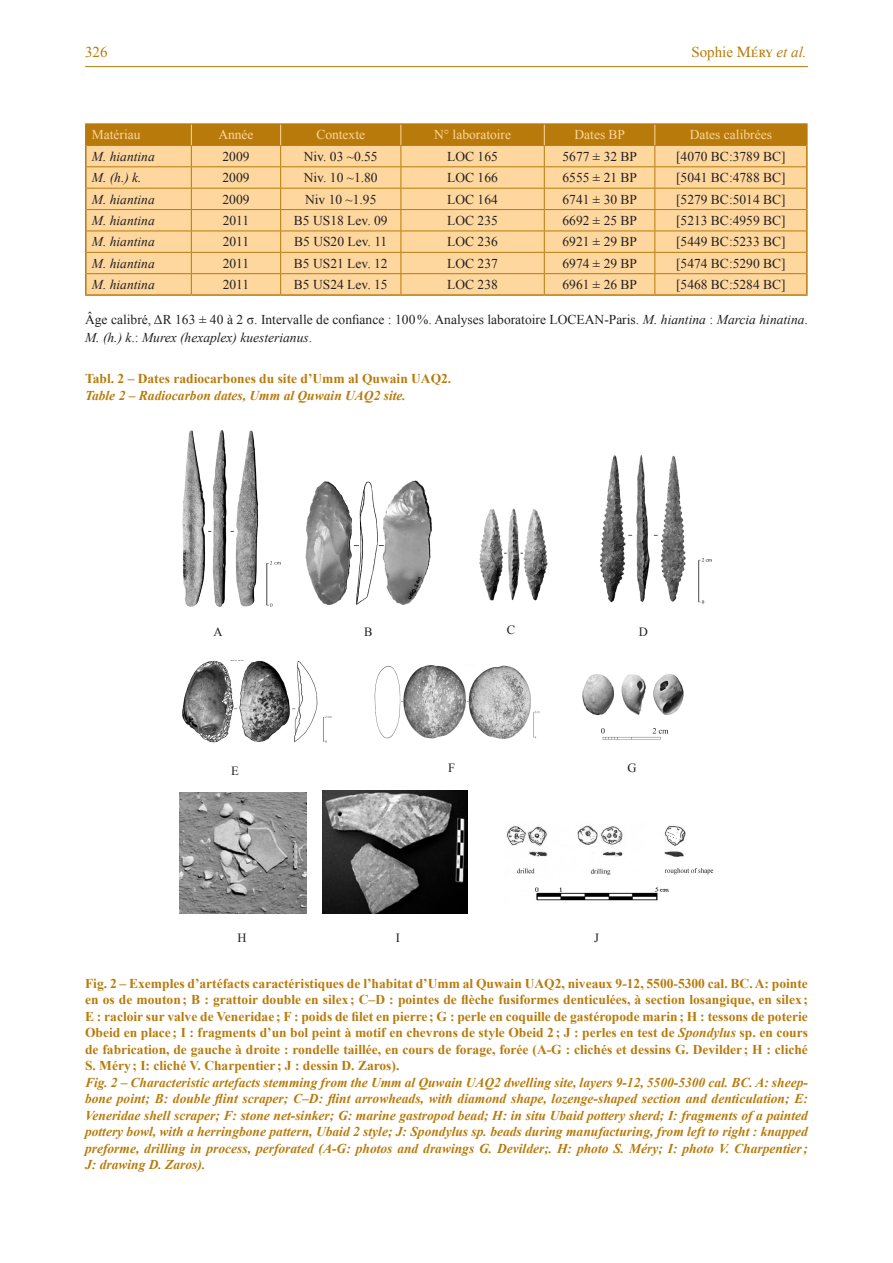
<style>
.page{position:relative;width:893px;height:1263px;background:#fff}
.page>*{position:absolute;margin:0;border:0;box-sizing:border-box;transform-origin:0 0}
.t1{font:15px "Times New Roman";color:#b87b0b}
.Figures{font:700 13.5px/16.5px "Times New Roman";color:#b87b0b;text-align:justify}
.Figures-2{font:italic 700 13.5px/16.5px "Times New Roman";color:#b87b0b;text-align:justify}
.Tableau{font:13.5px "Times New Roman";color:#231f20}
.Normal_sans_retriat{font:13.5px/18px "Times New Roman";color:#231f20}
.Tableau-2{font:italic 13.5px "Times New Roman";color:#231f20}
.Tableau-3{font:13.5px "Times New Roman";color:#fed79e}
.t2{font:12.6px "Times New Roman";color:#231f20}
.s1{font-family:"Times Ten Roman SC"}
.s2{font-style:italic}
</style>
<div class="page">
<hr style="left:85px;top:66px;width:723px;height:1px;background:#b87b0b">
<img style="left:479px;top:508px;width:69px;height:92px">
<img style="left:323px;top:791px;width:145px;height:122px">
<img style="left:305px;top:480px;width:127px;height:126px">
<img style="left:374px;top:665px;width:166px;height:74px">
<img style="left:582px;top:674px;width:102px;height:66px">
<img style="left:506px;top:825px;width:208px;height:76px">
<img style="left:179px;top:792px;width:128px;height:121px">
<img style="left:182px;top:430px;width:99px;height:177px">
<img style="left:182px;top:660px;width:150px;height:83px">
<img style="left:600px;top:455px;width:112px;height:149px">
<hr style="left:85px;top:123px;width:106px;height:2px;background:#b87b0b">
<hr style="left:85px;top:125px;width:2px;height:20px;background:#b87b0b">
<hr style="left:191px;top:123px;width:90px;height:2px;background:#b87b0b">
<hr style="left:281px;top:123px;width:120px;height:2px;background:#b87b0b">
<hr style="left:401px;top:123px;width:143px;height:2px;background:#b87b0b">
<hr style="left:544px;top:123px;width:111px;height:2px;background:#b87b0b">
<hr style="left:655px;top:123px;width:153px;height:2px;background:#b87b0b">
<hr style="left:806px;top:125px;width:2px;height:20px;background:#b87b0b">
<hr style="left:85px;top:145px;width:2px;height:22px;background:#b87b0b">
<hr style="left:806px;top:145px;width:2px;height:22px;background:#b87b0b">
<hr style="left:85px;top:167px;width:2px;height:21px;background:#b87b0b">
<hr style="left:806px;top:167px;width:2px;height:21px;background:#b87b0b">
<hr style="left:85px;top:188px;width:2px;height:22px;background:#b87b0b">
<hr style="left:806px;top:188px;width:2px;height:22px;background:#b87b0b">
<hr style="left:85px;top:210px;width:2px;height:21px;background:#b87b0b">
<hr style="left:806px;top:210px;width:2px;height:21px;background:#b87b0b">
<hr style="left:85px;top:231px;width:2px;height:21px;background:#b87b0b">
<hr style="left:806px;top:231px;width:2px;height:21px;background:#b87b0b">
<hr style="left:85px;top:252px;width:2px;height:22px;background:#b87b0b">
<hr style="left:806px;top:252px;width:2px;height:22px;background:#b87b0b">
<hr style="left:85px;top:274px;width:2px;height:20px;background:#b87b0b">
<hr style="left:806px;top:274px;width:2px;height:20px;background:#b87b0b">
<hr style="left:85px;top:294px;width:106px;height:2px;background:#b87b0b">
<hr style="left:191px;top:294px;width:90px;height:2px;background:#b87b0b">
<hr style="left:281px;top:294px;width:120px;height:2px;background:#b87b0b">
<hr style="left:401px;top:294px;width:143px;height:2px;background:#b87b0b">
<hr style="left:544px;top:294px;width:111px;height:2px;background:#b87b0b">
<hr style="left:655px;top:294px;width:153px;height:2px;background:#b87b0b">
<svg style="left:86px;top:124px;width:721px;height:170px;background:#f1c784"></svg>
<p class="t1" style="left:85px;top:42px;width:24px">326</p>
<p class="t1" style="left:691px;top:42px;width:117px">Sophie <span class="s1">Méry</span> <span class="s2">et al.</span></p>
<p class="Tableau-3" style="left:92px;top:126px;width:50px">Matériau</p>
<p class="Tableau-3" style="left:218px;top:126px;width:37px">Année</p>
<p class="Tableau-3" style="left:316px;top:126px;width:50px">Contexte</p>
<p class="Tableau-3" style="left:434px;top:126px;width:79px">N° laboratoire</p>
<p class="Tableau-3" style="left:574px;top:126px;width:52px">Dates BP</p>
<p class="Tableau-3" style="left:690px;top:126px;width:84px">Dates calibrées</p>
<p class="Tableau-2" style="left:92px;top:147px;width:65px">M. hiantina</p>
<p class="Tableau" style="left:222px;top:147px;width:28px">2009</p>
<p class="Tableau" style="left:304px;top:147px;width:75px">Niv. 03 ~0.55</p>
<p class="Tableau" style="left:447px;top:147px;width:52px">LOC 165</p>
<p class="Tableau" style="left:563px;top:147px;width:76px">5677 ± 32 BP</p>
<p class="Tableau" style="left:676px;top:147px;width:111px">[4070 BC:3789 BC]</p>
<p class="Tableau-2" style="left:92px;top:168px;width:51px">M. (h.) k.</p>
<p class="Tableau" style="left:222px;top:169px;width:28px">2009</p>
<p class="Tableau" style="left:304px;top:169px;width:75px">Niv. 10 ~1.80</p>
<p class="Tableau" style="left:447px;top:169px;width:52px">LOC 166</p>
<p class="Tableau" style="left:563px;top:169px;width:76px">6555 ± 21 BP</p>
<p class="Tableau" style="left:676px;top:169px;width:111px">[5041 BC:4788 BC]</p>
<p class="Tableau-2" style="left:92px;top:190px;width:65px">M. hiantina</p>
<p class="Tableau" style="left:222px;top:190px;width:28px">2009</p>
<p class="Tableau" style="left:305px;top:190px;width:73px">Niv 10 ~1.95</p>
<p class="Tableau" style="left:447px;top:190px;width:52px">LOC 164</p>
<p class="Tableau" style="left:563px;top:190px;width:76px">6741 ± 30 BP</p>
<p class="Tableau" style="left:676px;top:190px;width:111px">[5279 BC:5014 BC]</p>
<p class="Tableau-2" style="left:92px;top:211px;width:65px">M. hiantina</p>
<p class="Tableau" style="left:223px;top:211px;width:28px">2011</p>
<p class="Tableau" style="left:294px;top:211px;width:95px">B5 US18 Lev. 09</p>
<p class="Tableau" style="left:447px;top:211px;width:52px">LOC 235</p>
<p class="Tableau" style="left:563px;top:211px;width:76px">6692 ± 25 BP</p>
<p class="Tableau" style="left:676px;top:211px;width:111px">[5213 BC:4959 BC]</p>
<p class="Tableau-2" style="left:92px;top:232px;width:65px">M. hiantina</p>
<p class="Tableau" style="left:223px;top:233px;width:28px">2011</p>
<p class="Tableau" style="left:294px;top:233px;width:95px">B5 US20 Lev. 11</p>
<p class="Tableau" style="left:447px;top:233px;width:52px">LOC 236</p>
<p class="Tableau" style="left:563px;top:233px;width:76px">6921 ± 29 BP</p>
<p class="Tableau" style="left:676px;top:233px;width:111px">[5449 BC:5233 BC]</p>
<p class="Tableau-2" style="left:92px;top:254px;width:65px">M. hiantina</p>
<p class="Tableau" style="left:223px;top:254px;width:28px">2011</p>
<p class="Tableau" style="left:294px;top:254px;width:95px">B5 US21 Lev. 12</p>
<p class="Tableau" style="left:447px;top:254px;width:52px">LOC 237</p>
<p class="Tableau" style="left:563px;top:254px;width:76px">6974 ± 29 BP</p>
<p class="Tableau" style="left:676px;top:254px;width:111px">[5474 BC:5290 BC]</p>
<p class="Tableau-2" style="left:92px;top:275px;width:65px">M. hiantina</p>
<p class="Tableau" style="left:223px;top:275px;width:28px">2011</p>
<p class="Tableau" style="left:294px;top:275px;width:95px">B5 US24 Lev. 15</p>
<p class="Tableau" style="left:447px;top:275px;width:52px">LOC 238</p>
<p class="Tableau" style="left:563px;top:275px;width:76px">6961 ± 26 BP</p>
<p class="Tableau" style="left:676px;top:275px;width:111px">[5468 BC:5284 BC]</p>
<p class="Normal_sans_retriat" style="left:85px;top:310px;width:724px">Âge calibré, ΔR 163 ± 40 à 2 σ. Intervalle de confiance : 100%. Analyses laboratoire LOCEAN-Paris. <span class="s2">M. hiantina</span> : <span class="s2">Marcia hinatina</span>.<br><span class="s2">M. (h.) k</span>.: <span class="s2">Murex (hexaplex) kuesterianus</span>.</p>
<p class="Figures" style="left:85px;top:370px;width:368px">Tabl. 2 – Dates radiocarbones du site d’Umm al Quwain UAQ2.</p>
<p class="Figures-2" style="left:85px;top:387px;width:322px">Table 2 – Radiocarbon dates, Umm al Quwain UAQ2 site.</p>
<p class="t2" style="left:213px;top:624px;width:11px">A</p>
<p class="t2" style="left:364px;top:623px;width:10px">B</p>
<p class="t2" style="left:507px;top:621px;width:10px">C</p>
<p class="t2" style="left:639px;top:624px;width:11px">D</p>
<p class="t2" style="left:231px;top:762px;width:9px">E</p>
<p class="t2" style="left:448px;top:759px;width:8px">F</p>
<p class="t2" style="left:627px;top:759px;width:11px">G</p>
<p class="t2" style="left:396px;top:929px;width:6px">I</p>
<p class="t2" style="left:594px;top:929px;width:6px">J</p>
<p class="Figures" style="left:85px;top:975px;width:724px">Fig. 2 – Exemples d’artéfacts caractéristiques de l’habitat d’Umm al Quwain UAQ2, niveaux 9-12, 5500-5300 cal. BC. A: pointe en os de mouton; B : grattoir double en silex ; C–D : pointes de flèche fusiformes denticulées, à section losangique, en silex; E : racloir sur valve de Veneridae ; F : poids de filet en pierre ; G : perle en coquille de gastéropode marin; H : tessons de poterie Obeid en place ; I : fragments d’un bol peint à motif en chevrons de style Obeid 2 ; J : perles en test de <span class="s2">Spondylus</span> sp. en cours de fabrication, de gauche à droite : rondelle taillée, en cours de forage, forée (A-G : clichés et dessins G. Devilder; H : cliché S. Méry ; I: cliché V. Charpentier; J : dessin D. Zaros).</p>
<p class="Figures-2" style="left:85px;top:1074px;width:724px">Fig. 2 – Characteristic artefacts stemming from the Umm al Quwain UAQ2 dwelling site, layers 9-12, 5500-5300 cal. BC. A: sheep&shy;bone point; B: double flint scraper; C–D: flint arrowheads, with diamond shape, lozenge-shaped section and denticulation; E:<br>Veneridae shell scraper; F: stone net-sinker; G: marine gastropod bead; H: in situ Ubaid pottery sherd; I: fragments of a painted pottery bowl, with a herringbone pattern, Ubaid 2 style; J: Spondylus sp. beads during manufacturing, from left to right : knapped preforme, drilling in process, perforated (A-G: photos and drawings G. Devilder;. H: photo S. Méry; I: photo V. Charpentier; J: drawing D. Zaros).</p>
<p class="t2" style="left:237px;top:929px;width:11px">H</p>
</div>
